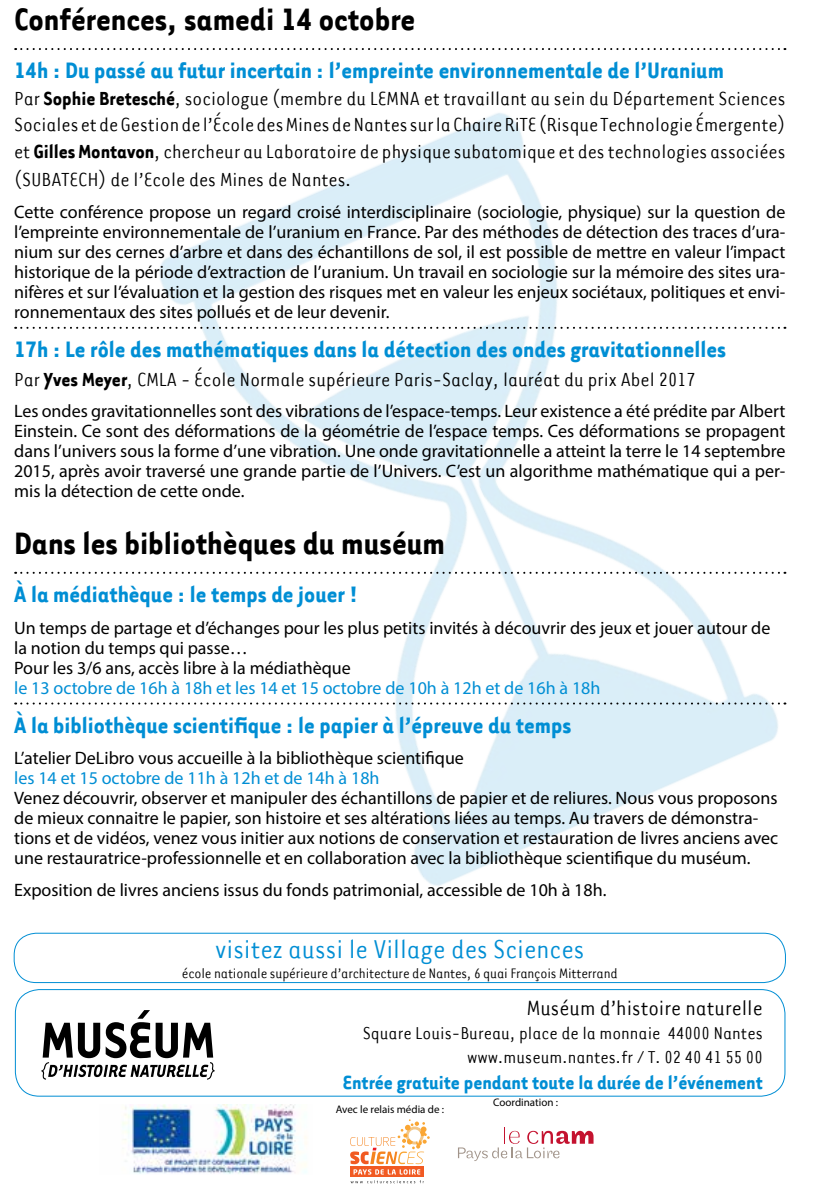
<style>
.page{position:relative;width:828px;height:1191px;background:#fff}
.page>*{position:absolute;margin:0;border:0;box-sizing:border-box;transform-origin:0 0}
.t1{font:700 36px "Tarzana Narrow";color:#000}
.t2{font:30px "Tarzana Narrow";color:#008ed4}
.t3{font:700 26px "Tarzana Narrow";color:#008ed4}
.t4{font:24px "Tarzana Narrow";color:#000}
.t5{font:22px/26.4px "Tarzana Narrow";color:#000;text-align:justify}
.t6{font:700 22px "Tarzana Narrow";color:#008ed4}
.t7{font:20px/24px "Tarzana Narrow";color:#000;text-align:right}
.t8{font:18px/20px "Myriad Pro";color:#000;text-align:justify}
.t9{font:16px "Tarzana Narrow";letter-spacing:-.01em;color:#000}
.t10{font:11px "Myriad Pro";color:#000}
.s1{font-weight:700}
.s2{color:#008ed4}
</style>
<div class="page">
<img style="left:126px;top:113px;width:661px;height:773px">
<svg style="left:350px;top:1174px;width:74px;height:3px"></svg>
<svg style="left:350px;top:1119px;width:80px;height:55px"></svg>
<svg style="left:351px;top:1180px;width:73px;height:3px"></svg>
<svg style="left:458px;top:1127px;width:135px;height:34px"></svg>
<img style="left:122px;top:1104px;width:185px;height:70px">
<svg style="left:15px;top:48px;width:770px;height:2px"></svg>
<svg style="left:15px;top:327px;width:770px;height:2px"></svg>
<svg style="left:15px;top:572px;width:770px;height:2px"></svg>
<svg style="left:15px;top:702px;width:770px;height:2px"></svg>
<div style="left:15px;top:989px;width:770px;height:107px;border:1px solid #008ed4;border-radius:24px"></div>
<svg style="left:41px;top:1010px;width:174px;height:69px"></svg>
<div style="left:14px;top:932px;width:772px;height:51px;border:1px solid #008ed4;border-radius:22px"></div>
<p class="t1" style="left:14px;top:-3px;width:403px">Conférences, samedi 14 octobre</p>
<p class="t3" style="left:14px;top:54px;width:711px">14h : Du passé au futur incertain : l’empreinte environnementale de l’Uranium</p>
<p class="t5" style="left:14px;top:84px;width:773px">Par <span class="s1">Sophie Bretesché</span>, sociologue (membre du LEMNA et travaillant au sein du Département Sciences Sociales et de Gestion de l’École des Mines de Nantes sur la Chaire RiTE (Risque Technologie Émergente) et <span class="s1">Gilles Montavon</span>, chercheur au Laboratoire de physique subatomique et des technologies associées</p>
<p class="t5" style="left:14px;top:166px;width:339px">(SUBATECH) de l’Ecole des Mines de Nantes.</p>
<p class="t8" style="left:14px;top:201px;width:773px">Cette conférence propose un regard croisé interdisciplinaire (sociologie, physique) sur la question de l’empreinte environnementale de l’uranium en France. Par des méthodes de détection des traces d’ura&shy;nium sur des cernes d’arbre et dans des échantillons de sol, il est possible de mettre en valeur l’impact historique de la période d’extraction de l’uranium. Un travail en sociologie sur la mémoire des sites ura&shy;nifères et sur l’évaluation et la gestion des risques met en valeur les enjeux sociétaux, politiques et envi&shy;ronnementaux des sites pollués et de leur devenir.</p>
<p class="t3" style="left:14px;top:333px;width:713px">17h : Le rôle des mathématiques dans la détection des ondes gravitationnelles</p>
<p class="t5" style="left:14px;top:365px;width:683px">Par <span class="s1">Yves Meyer</span>, CMLA - École Normale supérieure Paris-Saclay, lauréat du prix Abel 2017</p>
<p class="t8" style="left:14px;top:401px;width:773px">Les ondes gravitationnelles sont des vibrations de l’espace-temps. Leur existence a été prédite par Albert Einstein. Ce sont des déformations de la géométrie de l’espace temps. Ces déformations se propagent dans l’univers sous la forme d’une vibration. Une onde gravitationnelle a atteint la terre le 14 septembre 2015, après avoir traversé une grande partie de l’Univers. C’est un algorithme mathématique qui a per&shy;mis la détection de cette onde.</p>
<p class="t1" style="left:14px;top:521px;width:432px">Dans les bibliothèques du muséum</p>
<p class="t3" style="left:14px;top:578px;width:345px">À la médiathèque : le temps de jouer !</p>
<p class="t8" style="left:14px;top:617px;width:758px;text-align:left">Un temps de partage et d’échanges pour les plus petits invités à découvrir des jeux et jouer autour de la notion du temps qui passe…<br>Pour les 3/6 ans, accès libre à la médiathèque<br><span class="s2">le 13 octobre de 16h à 18h et les 14 et 15 octobre de 10h à 12h et de 16h à 18h</span></p>
<p class="t3" style="left:14px;top:709px;width:559px">À la bibliothèque scientifique : le papier à l’épreuve du temps</p>
<p class="t8" style="left:14px;top:748px;width:765px;text-align:left">L’atelier DeLibro vous accueille à la bibliothèque scientifique<br><span class="s2">les 14 et 15 octobre de 11h à 12h et de 14h à 18h<br></span>Venez découvrir, observer et manipuler des échantillons de papier et de reliures. Nous vous proposons de mieux connaitre le papier, son histoire et ses altérations liées au temps. Au travers de démonstra&shy;tions et de vidéos, venez vous initier aux notions de conservation et restauration de livres anciens avec une restauratrice-professionnelle et en collaboration avec la bibliothèque scientifique du muséum.</p>
<p class="t8" style="left:14px;top:879px;width:594px">Exposition de livres anciens issus du fonds patrimonial, accessible de 10h à 18h.</p>
<p class="t2" style="left:215px;top:931px;width:371px">visitez aussi le Village des Sciences</p>
<p class="t9" style="left:182px;top:964px;width:437px">école nationale supérieure d’architecture de Nantes, 6 quai François Mitterrand</p>
<p class="t4" style="left:527px;top:993px;width:237px">Muséum d’histoire naturelle</p>
<p class="t7" style="left:363px;top:1019px;width:401px">Square Louis-Bureau, place de la monnaie 44000 Nantes www.museum.nantes.fr / T. 02 40 41 55 00</p>
<p class="t6" style="left:343px;top:1068px;width:421px">Entrée gratuite pendant toute la durée de l’événement</p>
<p class="t10" style="left:336px;top:1102px;width:110px">Avec le relais média de :</p>
<p class="t10" style="left:493px;top:1095px;width:66px">Coordination :</p>
</div>
